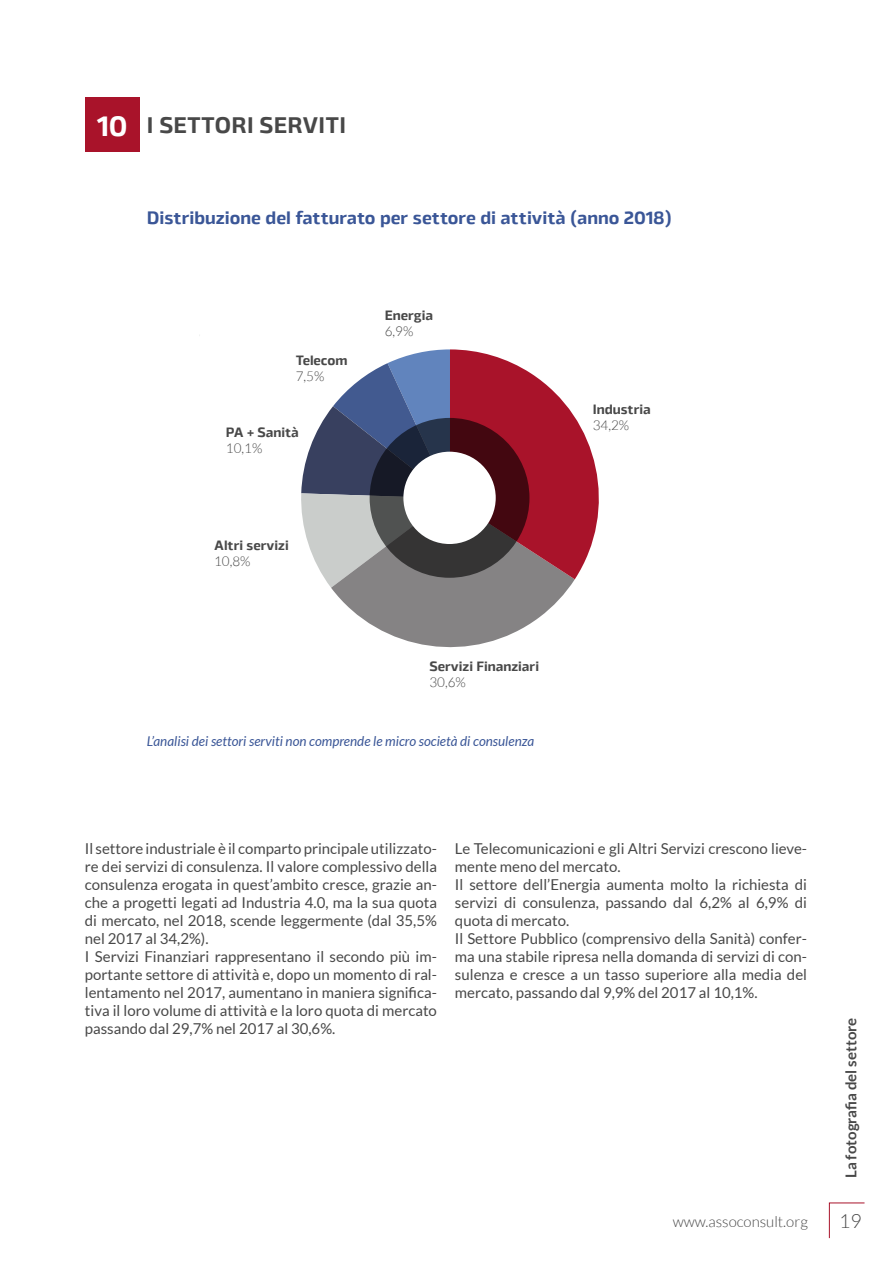
<style>
.page{position:relative;width:893px;height:1263px;background:#fff}
.page>*{position:absolute;margin:0;border:0;box-sizing:border-box;transform-origin:0 0}
.t1{font:700 22.5px "Byker";letter-spacing:.01em;color:#484848}
.t2{font:300 19.5px "Lato";color:#484848}
.t3{font:700 18px "Byker";color:#3a5697}
.t4{font:15px/18px "Lato";color:#484848}
.t5{font:700 15px "Lato";color:#484848}
.t6{font:300 15px "Lato";color:#484848}
.t7{font:italic 13.5px "Lato";color:#3a5697}
.t8{font:700 13.5px "Byker";color:#484848}
.t9{font:300 13.5px "Lato";color:#484848}
.s1{font-size:28.5px;color:#fff}
</style>
<div class="page">
<div style="left:85px;top:98px;width:54px;height:54px;background:#a9132a"></div>
<svg style="left:301px;top:349px;width:298px;height:299px"></svg>
<svg style="left:370px;top:418px;width:159px;height:160px;background:#37242c"></svg>
<div style="left:403px;top:452px;width:93px;height:92px;background:#fff;border-radius:50%"></div>
<svg style="left:829px;top:1202px;width:36px;height:37px"></svg>
<h1 class="t1" style="left:96px;top:107px;width:251px"><span class="s1">10</span> I SETTORI SERVITI</h1>
<p class="t3" style="left:147px;top:203px;width:527px">Distribuzione del fatturato per settore di attività (anno 2018)</p>
<p class="t8" style="left:296px;top:349px;width:53px">Telecom</p>
<p class="t9" style="left:296px;top:369px;width:30px">7,5%</p>
<p class="t8" style="left:226px;top:421px;width:74px">PA + Sanità</p>
<p class="t9" style="left:226px;top:441px;width:38px">10,1%</p>
<p class="t8" style="left:214px;top:534px;width:76px">Altri servizi</p>
<p class="t9" style="left:214px;top:554px;width:38px">10,8%</p>
<p class="t8" style="left:385px;top:304px;width:50px">Energia</p>
<p class="t9" style="left:385px;top:324px;width:30px">6,9%</p>
<p class="t8" style="left:429px;top:655px;width:111px">Servizi Finanziari</p>
<p class="t9" style="left:429px;top:675px;width:38px">30,6%</p>
<p class="t7" style="left:147px;top:733px;width:389px">L’analisi dei settori serviti non comprende le micro società di consulenza</p>
<p class="t8" style="left:593px;top:398px;width:60px">Industria</p>
<p class="t9" style="left:593px;top:418px;width:38px">34,2%</p>
<p class="t4" style="left:85px;top:839px;width:354px">Il settore industriale è il comparto principale utilizzato&shy;re dei servizi di consulenza. Il valore complessivo della consulenza erogata in quest’ambito cresce, grazie an&shy;che a progetti legati ad Industria 4.0, ma la sua quota di mercato, nel 2018, scende leggermente (dal 35,5% nel 2017 al 34,2%).<br>I Servizi Finanziari rappresentano il secondo più im&shy;portante settore di attività e, dopo un momento di ral&shy;lentamento nel 2017, aumentano in maniera significa&shy;tiva il loro volume di attività e la loro quota di mercato passando dal 29,7% nel 2017 al 30,6%.</p>
<p class="t4" style="left:455px;top:839px;width:354px">Le Telecomunicazioni e gli Altri Servizi crescono lieve&shy;mente meno del mercato.<br>Il settore dell’Energia aumenta molto la richiesta di servizi di consulenza, passando dal 6,2% al 6,9% di quota di mercato.<br>Il Settore Pubblico (comprensivo della Sanità) confer&shy;ma una stabile ripresa nella domanda di servizi di con&shy;sulenza e cresce a un tasso superiore alla media del mercato, passando dal 9,9% del 2017 al 10,1%.</p>
<p class="t6" style="left:673px;top:1213px;width:137px">www.assoconsult.org</p>
<p class="t5" style="left:842px;top:1178px;width:162px;rotate:-90deg">La fotografia del settore</p>
<h2 class="t2" style="left:839px;top:1211px;width:24px">19</h2>
</div>
